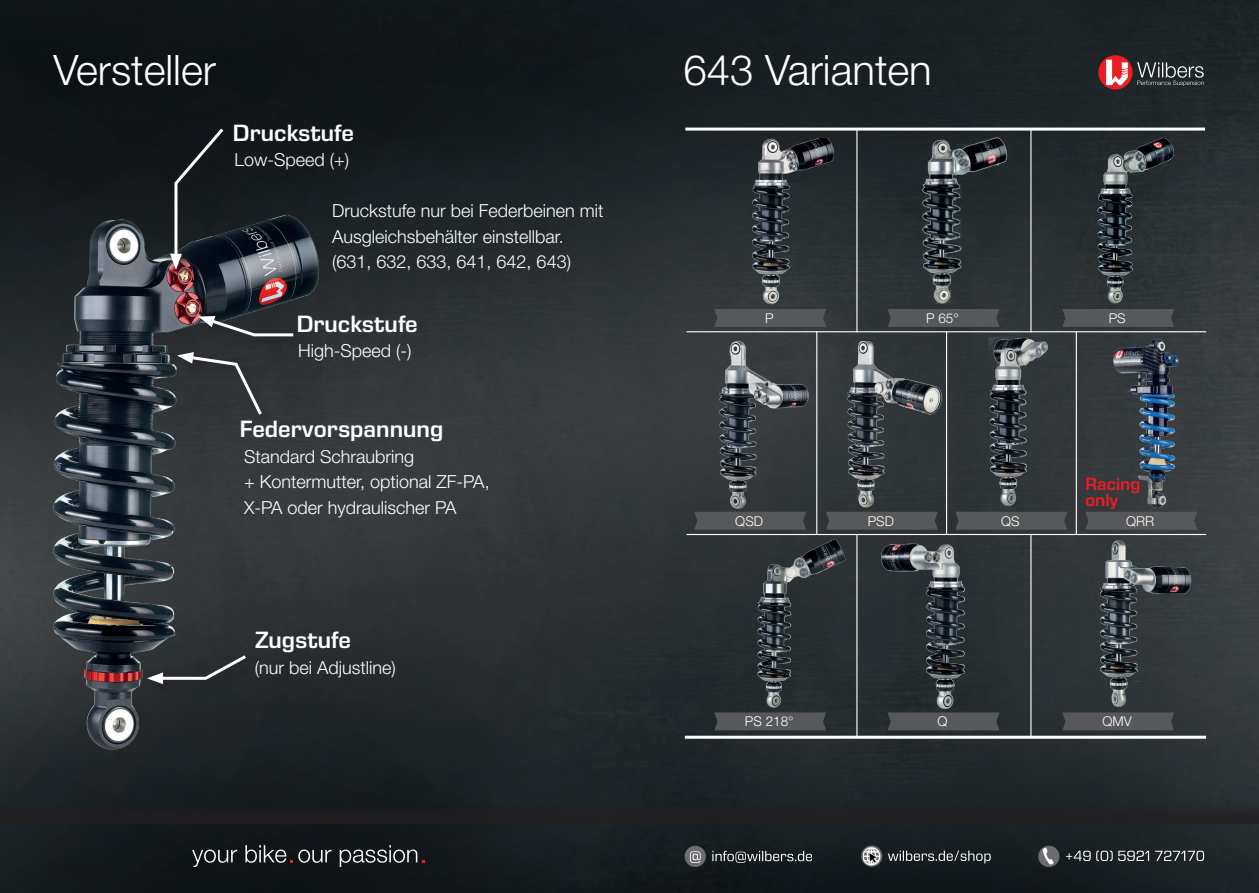
<style>
.page{position:relative;width:1259px;height:893px;background:#fff}
.page>*{position:absolute;margin:0;border:0;box-sizing:border-box;transform-origin:0 0}
.t1{font:300 42px "Helvetica Neue LT Pro";color:#fff}
.t2{font:600 24px "Eurostile Next LT Pro";color:#fff}
.t3{font:300 18px/25.5px "Helvetica Neue LT Pro";color:#fff}
.t4{font:600 18px/16.5px "Eurostile Next LT Pro";color:#ee1d23}
.t5{font:300 13.5px "Helvetica Neue LT Pro";color:#fff}
</style>
<div class="page">
<img style="left:0;top:0;width:1259px;height:802px">
<div style="left:0;top:802px;width:1259px;height:91px;background:#231f20"></div>
<img style="left:0;top:825px;width:1259px;height:68px">
<svg style="left:192px;top:845px;width:232px;height:22px;background:#373a3d"></svg>
<div style="left:684px;top:846px;width:22px;height:21px;background:#6c6d70;border-radius:50%"></div>
<svg style="left:690px;top:851px;width:10px;height:12px"></svg>
<svg style="left:712px;top:851px;width:100px;height:12px"></svg>
<svg style="left:861px;top:845px;width:21px;height:22px"></svg>
<img style="left:863px;top:845px;width:19px;height:21px">
<svg style="left:888px;top:850px;width:102px;height:13px"></svg>
<div style="left:1038px;top:846px;width:21px;height:21px;background:#6c6d70;border-radius:50%"></div>
<svg style="left:1042px;top:848px;width:11px;height:16px"></svg>
<svg style="left:1098px;top:55px;width:34px;height:34px"></svg>
<svg style="left:1106px;top:60px;width:21px;height:25px"></svg>
<svg style="left:1137px;top:62px;width:66px;height:24px;background:#4d5254"></svg>
<svg style="left:1066px;top:851px;width:138px;height:10px"></svg>
<img style="left:49px;top:207px;width:275px;height:543px">
<div style="left:196px;top:313px;width:112px;height:39px;background:#2b2e30"></div>
<svg style="left:198px;top:316px;width:96px;height:21px"></svg>
<div style="left:145px;top:653px;width:115px;height:46px;background:#26292c"></div>
<svg style="left:147px;top:652px;width:102px;height:32px"></svg>
<div style="left:176px;top:349px;width:100px;height:80px;background:#323638"></div>
<svg style="left:177px;top:352px;width:85px;height:63px"></svg>
<hr style="left:685px;top:736px;width:521px;height:3px;background:#fff">
<hr style="left:685px;top:128px;width:520px;height:3px;background:#fff">
<hr style="left:686px;top:331px;width:520px;height:1px;background:#fff">
<hr style="left:686px;top:534px;width:520px;height:1px;background:#fff">
<hr style="left:856px;top:129px;width:1px;height:203px;background:#fff">
<hr style="left:856px;top:534px;width:1px;height:204px;background:#fff">
<hr style="left:1075px;top:331px;width:2px;height:204px;background:#fff">
<hr style="left:1030px;top:129px;width:1px;height:203px;background:#fff">
<hr style="left:1030px;top:534px;width:1px;height:204px;background:#fff">
<hr style="left:816px;top:331px;width:1px;height:204px;background:#fff">
<hr style="left:946px;top:331px;width:1px;height:204px;background:#fff">
<img style="left:730px;top:138px;width:123px;height:175px">
<img style="left:743px;top:530px;width:109px;height:187px">
<img style="left:703px;top:332px;width:118px;height:181px">
<img style="left:836px;top:341px;width:112px;height:172px">
<img style="left:972px;top:328px;width:87px;height:180px">
<img style="left:1108px;top:339px;width:73px;height:171px">
<img style="left:921px;top:125px;width:89px;height:183px">
<img style="left:871px;top:532px;width:109px;height:180px">
<img style="left:1090px;top:132px;width:102px;height:174px">
<img style="left:1096px;top:535px;width:108px;height:176px">
<div style="left:887px;top:309px;width:112px;height:18px;background:#57585a"></div>
<svg style="left:887px;top:712px;width:112px;height:18px;background:#545557"></svg>
<div style="left:1062px;top:309px;width:112px;height:18px;background:#57585a"></div>
<svg style="left:1062px;top:712px;width:112px;height:18px;background:#545557"></svg>
<div style="left:714px;top:309px;width:112px;height:18px;background:#57585a"></div>
<svg style="left:714px;top:712px;width:112px;height:18px;background:#545557"></svg>
<svg style="left:694px;top:512px;width:112px;height:18px;background:#555658"></svg>
<svg style="left:826px;top:512px;width:111px;height:18px;background:#555658"></svg>
<svg style="left:955px;top:512px;width:112px;height:18px;background:#555658"></svg>
<svg style="left:1085px;top:512px;width:112px;height:18px;background:#555658"></svg>
<div style="left:167px;top:126px;width:71px;height:157px;background:#231f20;opacity:.75"></div>
<svg style="left:170px;top:125px;width:56px;height:145px;background:#25282d"></svg>
<h1 class="t1" style="left:53px;top:45px;width:164px">Versteller</h1>
<h1 class="t1" style="left:683px;top:45px;width:250px">643 Varianten</h1>
<h2 class="t2" style="left:233px;top:119px;width:123px">Druckstufe</h2>
<p class="t3" style="left:234px;top:147px;width:116px">Low-Speed (+)</p>
<p class="t3" style="left:332px;top:198px;width:273px">Druckstufe nur bei Federbeinen mit<br>Ausgleichsbehälter einstellbar. (631, 632, 633, 641, 642, 643)</p>
<h2 class="t2" style="left:297px;top:310px;width:123px">Druckstufe</h2>
<p class="t3" style="left:298px;top:338px;width:115px">High-Speed (-)</p>
<h2 class="t2" style="left:240px;top:416px;width:205px">Federvorspannung</h2>
<p class="t3" style="left:244px;top:443px;width:247px">Standard Schraubring<br>+ Kontermutter, optional ZF-PA,<br>X-PA oder hydraulischer PA</p>
<h2 class="t2" style="left:255px;top:627px;width:98px">Zugstufe</h2>
<p class="t3" style="left:255px;top:654px;width:143px">(nur bei Adjustline)</p>
<p class="t5" style="left:765px;top:310px;width:10px">P</p>
<p class="t5" style="left:926px;top:310px;width:34px">P 65°</p>
<p class="t5" style="left:1108px;top:310px;width:19px">PS</p>
<p class="t4" style="left:1085px;top:476px;width:56px">Racing only</p>
<p class="t5" style="left:735px;top:512px;width:29px">QSD</p>
<p class="t5" style="left:867px;top:512px;width:28px">PSD</p>
<p class="t5" style="left:1001px;top:512px;width:20px">QS</p>
<p class="t5" style="left:1126px;top:512px;width:30px">QRR</p>
<p class="t5" style="left:745px;top:713px;width:50px">PS 218°</p>
<p class="t5" style="left:937px;top:713px;width:12px">Q</p>
<p class="t5" style="left:1102px;top:713px;width:31px">QMV</p>
</div>
